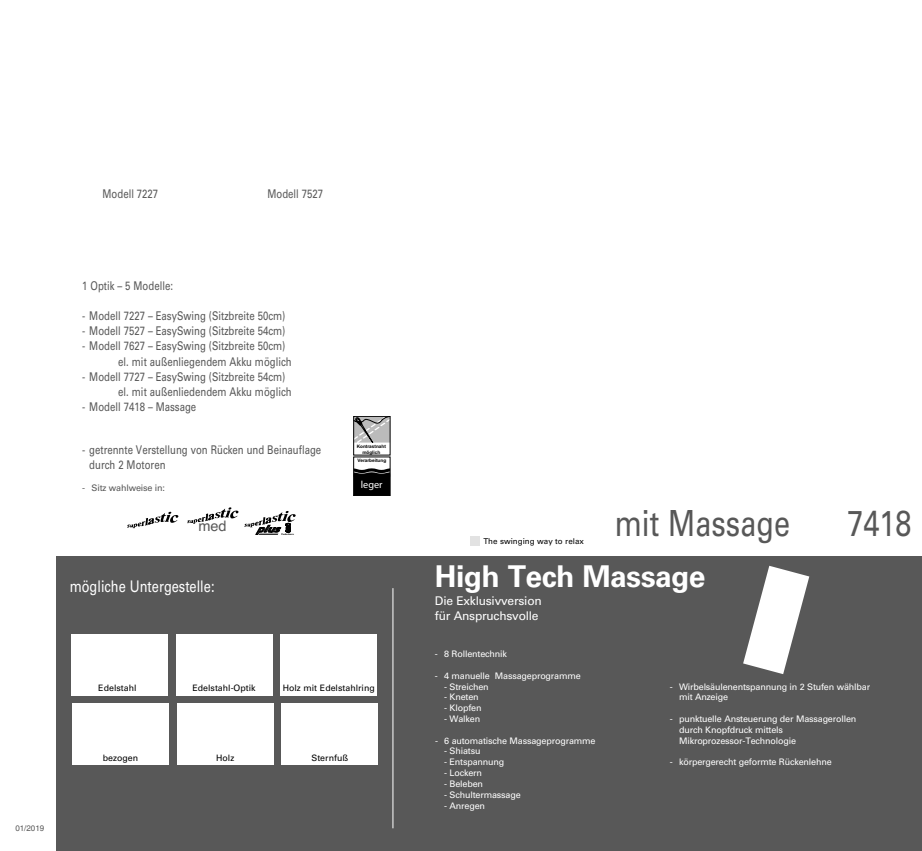
<style>
.page{position:relative;width:922px;height:851px;background:#fff}
.page>*{position:absolute;margin:0;border:0;box-sizing:border-box;transform-origin:0 0}
.t1{font:36px "Univers";color:#585858;scale:.8 1}
.t2{font:700 30px "Univers";letter-spacing:-.02em;color:#fff}
.t3{font:16px "Univers";color:#fff;scale:.8 1}
.t4{font:14.5px "Helvetica";color:#585858}
.t5{font:12px/15px "Univers";color:#585858;scale:.8 1}
.t6{font:12px/14.4px "Univers";letter-spacing:-.02em;color:#fff}
.t7{font:10.3px "Myriad Pro";color:#fff}
.t8{font:italic 700 10.1px "Gill Sans";color:#000;scale:1.2 1}
.t9{font:9px/10.8px "Univers";letter-spacing:-.02em;color:#fff}
.t10{font:9px "Univers";letter-spacing:-.02em;color:#585858}
.t11{font:8.8px "Univers";color:#000}
.t12{font:8px "Univers";color:#000}
.t13{font:8px "Helvetica World";color:#585858}
.t14{font:700 4.7px/5.6px "Arial";color:#000;text-align:center}
.t15{font:700 2.6px "Gill Sans";color:#000}
</style>
<div class="page">
<div style="left:57px;top:556px;width:864px;height:294px;background:#585858"></div>
<svg style="left:127px;top:511px;width:51px;height:17px"></svg>
<svg style="left:187px;top:507px;width:51px;height:17px"></svg>
<svg style="left:244px;top:511px;width:52px;height:24px"></svg>
<svg style="left:743px;top:565px;width:66px;height:109px"></svg>
<hr style="left:392px;top:588px;width:1px;height:240px;background:#fff">
<div style="left:470px;top:536px;width:9px;height:10px;background:#e2e2e2"></div>
<div style="left:71px;top:634px;width:97px;height:61px;background:#fff"></div>
<div style="left:175px;top:634px;width:97px;height:61px;background:#fff"></div>
<div style="left:280px;top:634px;width:97px;height:61px;background:#fff"></div>
<div style="left:72px;top:703px;width:97px;height:62px;background:#fff"></div>
<div style="left:177px;top:703px;width:96px;height:62px;background:#fff"></div>
<div style="left:281px;top:703px;width:97px;height:62px;background:#fff"></div>
<svg style="left:353px;top:416px;width:37px;height:37px"></svg>
<svg style="left:355px;top:468px;width:33px;height:26px"></svg>
<div style="left:353px;top:456px;width:37px;height:40px;border:1px solid #000"></div>
<h3 class="t5" style="left:102px;top:186px;width:71px">Modell 7227</h3>
<h3 class="t5" style="left:267px;top:186px;width:71px">Modell 7527</h3>
<h3 class="t5" style="left:82px;top:279px;width:115px">1 Optik – 5 Modelle:</h3>
<h3 class="t5" style="left:82px;top:309px;width:255px">- Modell 7227 – EasySwing (Sitzbreite 50cm)</h3>
<h3 class="t5" style="left:82px;top:324px;width:255px">- Modell 7527 – EasySwing (Sitzbreite 54cm)</h3>
<h3 class="t5" style="left:118px;top:339px;width:218px;text-indent:-36px">- Modell 7627 – EasySwing (Sitzbreite 50cm) el. mit außenliegendem Akku möglich</h3>
<h3 class="t5" style="left:118px;top:369px;width:218px;text-indent:-36px">- Modell 7727 – EasySwing (Sitzbreite 54cm) el. mit außenliedendem Akku möglich</h3>
<h3 class="t5" style="left:82px;top:399px;width:144px">- Modell 7418 – Massage</h3>
<h3 class="t5" style="left:89px;top:442px;width:291px;text-indent:-7px">- getrennte Verstellung von Rücken und Beinauflage durch 2 Motoren</h3>
<p class="t10" style="left:82px;top:482px;width:84px">- Sitz wahlweise in:</p>
<h3 class="t4" style="left:198px;top:515px;width:30px">med</h3>
<p class="t8" style="left:256px;top:522px;width:26px">plus</p>
<p class="t15" style="left:281px;top:532px;width:14px">Federkern</p>
<h3 class="t3" style="left:70px;top:577px;width:182px">mögliche Untergestelle:</h3>
<p class="t14" style="left:356px;top:443px;width:31px">Kontrastnaht möglich</p>
<p class="t7" style="left:361px;top:478px;width:23px">leger</p>
<p class="t14" style="left:357px;top:458px;width:30px">Verarbeitung</p>
<p class="t13" style="left:15px;top:823px;width:30px">01/2019</p>
<p class="t11" style="left:98px;top:682px;width:40px">Edelstahl</p>
<p class="t11" style="left:192px;top:682px;width:65px">Edelstahl-Optik</p>
<p class="t11" style="left:282px;top:682px;width:94px">Holz mit Edelstahlring</p>
<p class="t11" style="left:103px;top:752px;width:37px">bezogen</p>
<p class="t11" style="left:216px;top:752px;width:20px">Holz</p>
<p class="t11" style="left:311px;top:752px;width:38px">Sternfuß</p>
<p class="t12" style="left:483px;top:537px;width:102px">The swinging way to relax</p>
<h1 class="t1" style="left:614px;top:502px;width:221px">mit Massage</h1>
<h1 class="t1" style="left:847px;top:502px;width:82px">7418</h1>
<h2 class="t2" style="left:435px;top:559px;width:272px">High Tech Massage</h2>
<h3 class="t6" style="left:435px;top:593px;width:108px">Die Exklusivversion für Anspruchsvolle</h3>
<p class="t9" style="left:435px;top:648px;width:74px">- 8 Rollentechnik</p>
<p class="t9" style="left:435px;top:670px;width:147px">- 4 manuelle Massageprogramme</p>
<p class="t9" style="left:444px;top:681px;width:46px">- Streichen</p>
<p class="t9" style="left:444px;top:691px;width:36px">- Kneten</p>
<p class="t9" style="left:444px;top:702px;width:39px">- Klopfen</p>
<p class="t9" style="left:444px;top:713px;width:37px">- Walken</p>
<p class="t9" style="left:435px;top:735px;width:162px">- 6 automatische Massageprogramme</p>
<p class="t9" style="left:444px;top:745px;width:38px">- Shiatsu</p>
<p class="t9" style="left:444px;top:756px;width:62px">- Entspannung</p>
<p class="t9" style="left:444px;top:767px;width:39px">- Lockern</p>
<p class="t9" style="left:444px;top:778px;width:40px">- Beleben</p>
<p class="t9" style="left:444px;top:789px;width:78px">- Schultermassage</p>
<p class="t9" style="left:444px;top:799px;width:42px">- Anregen</p>
<p class="t9" style="left:679px;top:681px;width:192px;text-indent:-9px">- Wirbelsäulenentspannung in 2 Stufen wählbar mit Anzeige</p>
<p class="t9" style="left:679px;top:713px;width:179px;text-indent:-9px">- punktuelle Ansteuerung der Massagerollen durch Knopfdruck mittels<br>Mikroprozessor-Technologie</p>
<p class="t9" style="left:669px;top:756px;width:163px">- körpergerecht geformte Rückenlehne</p>
</div>
